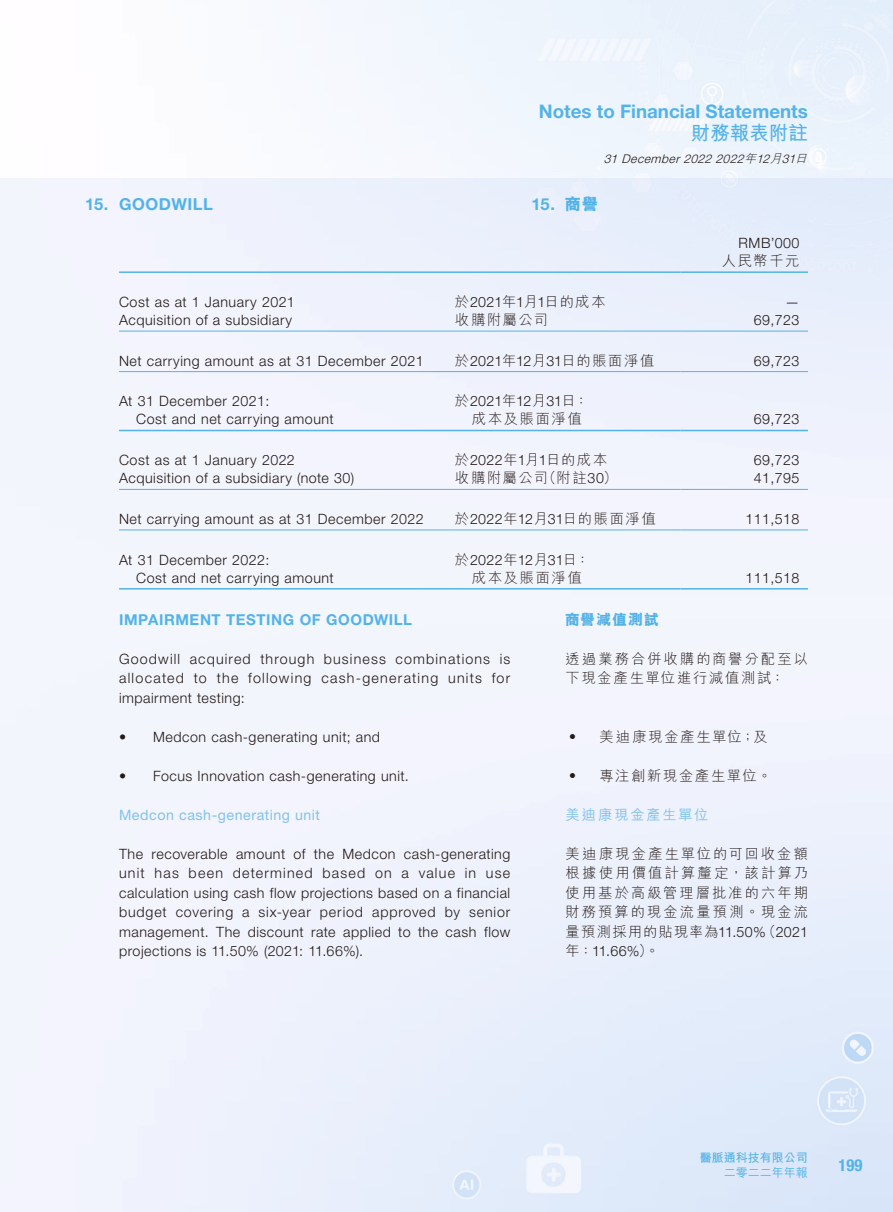
<style>
.page{position:relative;width:893px;height:1212px;background:#fff}
.page>*{position:absolute;margin:0;border:0;box-sizing:border-box;transform-origin:0 0}
.t1{font:700 19.5px "M Hei HK";color:#53b3e8}
.t2{font:700 18.75px "Helvetica Neue LT Std";color:#53b3e8}
.t3{font:700 16.5px "Helvetica Neue LT Std";letter-spacing:.03em;color:#53b3e8}
.t4{font:700 condensed 16.5px "Helvetica Neue LT Std";color:#53b3e8}
.t5{font:700 15px "Helvetica Neue LT Std";letter-spacing:.04em;color:#53b3e8}
.t6{font:800 15px "M Hei HK";letter-spacing:.05em;color:#53b3e8}
.t7{font:300 14.25px/19.5px "Helvetica Neue LT Std";letter-spacing:.035em;color:#231916;text-align:justify}
.t8{font:300 14.25px/19.5px "M Hei HK";letter-spacing:.13em;color:#231916}
.t9{font:14.25px "Helvetica Neue LT Std";letter-spacing:.035em;color:#80c2ed}
.t10{font:300 14.25px "M Hei HK";letter-spacing:.11em;color:#231916}
.t11{font:500 14.25px "M Hei HK";letter-spacing:.13em;color:#80c2ed}
.t12{font:italic 300 12px "Helvetica Neue LT Std";color:#231916}
.t13{font:700 12px "M Hei HK";color:#53b3e8}
.t14{font:500 12px "M Hei HK";color:#53b3e8}
.s1{font-family:"M Hei HK"}
.s2{font-family:"M Hei HK";font-weight:800}
.s3{font-family:"Helvetica Neue LT Std"}
</style>
<div class="page">
<div style="left:0;top:179px;width:893px;height:1033px;background:#f3f6fd"></div>
<hr style="left:119px;top:271px;width:336px;height:2px;background:#53b3e8">
<hr style="left:455px;top:271px;width:225px;height:2px;background:#53b3e8">
<hr style="left:680px;top:271px;width:128px;height:2px;background:#53b3e8">
<hr style="left:119px;top:331px;width:336px;height:1px;background:#53b3e8">
<hr style="left:455px;top:331px;width:225px;height:1px;background:#53b3e8">
<hr style="left:680px;top:331px;width:128px;height:1px;background:#53b3e8">
<hr style="left:119px;top:371px;width:336px;height:1px;background:#53b3e8">
<hr style="left:455px;top:371px;width:225px;height:1px;background:#53b3e8">
<hr style="left:680px;top:371px;width:128px;height:1px;background:#53b3e8">
<hr style="left:119px;top:430px;width:336px;height:1px;background:#53b3e8">
<hr style="left:455px;top:430px;width:225px;height:1px;background:#53b3e8">
<hr style="left:680px;top:430px;width:128px;height:1px;background:#53b3e8">
<hr style="left:119px;top:489px;width:336px;height:1px;background:#53b3e8">
<hr style="left:455px;top:489px;width:225px;height:1px;background:#53b3e8">
<hr style="left:680px;top:489px;width:128px;height:1px;background:#53b3e8">
<hr style="left:119px;top:529px;width:336px;height:1px;background:#53b3e8">
<hr style="left:455px;top:529px;width:225px;height:1px;background:#53b3e8">
<hr style="left:680px;top:529px;width:128px;height:1px;background:#53b3e8">
<hr style="left:119px;top:588px;width:336px;height:1px;background:#53b3e8">
<hr style="left:455px;top:588px;width:225px;height:1px;background:#53b3e8">
<hr style="left:680px;top:588px;width:128px;height:1px;background:#53b3e8">
<p class="t3" style="left:85px;top:194px;width:129px">15. GOODWILL</p>
<h2 class="t2" style="left:539px;top:99px;width:271px">Notes to Financial Statements</h2>
<h1 class="t1" style="left:691px;top:119px;width:118px">財務報表附註</h1>
<p class="t12" style="left:604px;top:151px;width:208px">31 December2022 2022<span class="s1">年</span>12<span class="s1">月</span>31<span class="s1">日</span></p>
<p class="t3" style="left:531px;top:194px;width:68px">15. <span class="s2">商譽</span></p>
<p class="t7" style="left:739px;top:233px;width:62px">RMB’000</p>
<p class="t8" style="left:722px;top:251px;width:79px">人民幣千元</p>
<p class="t7" style="left:119px;top:292px;width:177px">Cost as at 1 January 2021</p>
<p class="t8" style="left:455px;top:292px;width:152px">於<span class="s3">2021</span>年<span class="s3">1</span>月<span class="s3">1</span>日的成本</p>
<p class="t7" style="left:785px;top:292px;width:16px">—</p>
<p class="t7" style="left:119px;top:310px;width:174px">Acquisition of a subsidiary</p>
<p class="t8" style="left:455px;top:310px;width:94px">收購附屬公司</p>
<p class="t7" style="left:754px;top:310px;width:47px">69,723</p>
<p class="t7" style="left:119px;top:350px;width:306px">Net carrying amount as at 31 December 2021</p>
<p class="t8" style="left:455px;top:350px;width:201px">於<span class="s3">2021</span>年<span class="s3">12</span>月<span class="s3">31</span>日的賬面淨值</p>
<p class="t7" style="left:754px;top:350px;width:47px">69,723</p>
<p class="t7" style="left:119px;top:391px;width:152px">At 31 December 2021:</p>
<p class="t7" style="left:455px;top:391px;width:135px"><span class="s1">於</span>2021<span class="s1">年</span>12<span class="s1">月</span>31<span class="s1">日：</span></p>
<p class="t7" style="left:136px;top:409px;width:199px">Cost and net carrying amount</p>
<p class="t8" style="left:472px;top:409px;width:111px">成本及賬面淨值</p>
<p class="t7" style="left:754px;top:409px;width:47px">69,723</p>
<p class="t7" style="left:119px;top:450px;width:177px">Cost as at 1 January 2022</p>
<p class="t8" style="left:455px;top:450px;width:154px">於<span class="s3">2022</span>年<span class="s3">1</span>月<span class="s3">1</span>日的成本</p>
<p class="t7" style="left:754px;top:450px;width:47px">69,723</p>
<p class="t7" style="left:119px;top:468px;width:237px">Acquisition of a subsidiary (note 30)</p>
<p class="t10" style="left:455px;top:471px;width:164px">收購附屬公司（附註<span class="s3">30</span>）</p>
<p class="t7" style="left:754px;top:468px;width:47px">41,795</p>
<p class="t7" style="left:119px;top:509px;width:306px">Net carrying amount as at 31 December 2022</p>
<p class="t8" style="left:455px;top:509px;width:203px">於<span class="s3">2022</span>年<span class="s3">12</span>月<span class="s3">31</span>日的賬面淨值</p>
<p class="t7" style="left:745px;top:509px;width:55px">111,518</p>
<p class="t7" style="left:119px;top:549px;width:152px">At 31 December 2022:</p>
<p class="t7" style="left:455px;top:549px;width:136px"><span class="s1">於</span>2022<span class="s1">年</span>12<span class="s1">月</span>31<span class="s1">日：</span></p>
<p class="t7" style="left:136px;top:567px;width:199px">Cost and net carrying amount</p>
<p class="t8" style="left:472px;top:567px;width:111px">成本及賬面淨值</p>
<p class="t7" style="left:745px;top:567px;width:55px">111,518</p>
<p class="t5" style="left:119px;top:610px;width:294px">IMPAIRMENT TESTING OF GOODWILL</p>
<p class="t7" style="left:119px;top:649px;width:393px">Goodwill acquired through business combinations is allocated to the following cash-generating units for impairment testing:</p>
<p class="t7" style="left:119px;top:727px;width:263px">• Medcon cash-generating unit; and</p>
<p class="t7" style="left:119px;top:766px;width:291px">• Focus Innovation cash-generating unit.</p>
<p class="t9" style="left:119px;top:806px;width:202px">Medcon cash-generating unit</p>
<p class="t7" style="left:119px;top:844px;width:393px">The recoverable amount of the Medcon cash-generating unit has been determined based on a value in use calculation using cash flow projections based on a financial budget covering a six-year period approved by senior management. The discount rate applied to the cash flow projections is 11.50% (2021: 11.66%).</p>
<p class="t6" style="left:565px;top:612px;width:96px">商譽減值測試</p>
<p class="t8" style="left:566px;top:649px;width:244px">透過業務合併收購的商譽分配至以下現金產生單位進行減值測試：</p>
<p class="t8" style="left:566px;top:727px;width:16px">‧</p>
<p class="t8" style="left:600px;top:727px;width:169px">美迪康現金產生單位；及</p>
<p class="t8" style="left:566px;top:766px;width:16px">‧</p>
<p class="t8" style="left:600px;top:766px;width:174px">專注創新現金產生單位。</p>
<p class="t11" style="left:566px;top:804px;width:144px">美迪康現金產生單位</p>
<p class="t8" style="left:566px;top:844px;width:244px;text-align:justify">美迪康現金產生單位的可回收金額根據使用價值計算釐定，該計算乃使用基於高級管理層批准的六年期財務預算的現金流量預測。現金流量預測採用的貼現率為<span class="s3">11.50%</span>（<span class="s3">2021</span></p>
<p class="t7" style="left:566px;top:941px;width:95px"><span class="s1">年：</span>11.66%<span class="s1">）。</span></p>
<p class="t13" style="left:700px;top:1149px;width:109px">醫脈通科技有限公司</p>
<p class="t14" style="left:724px;top:1163px;width:85px">二零二二年年報</p>
<p class="t4" style="left:839px;top:1155px;width:25px">199</p>
</div>
